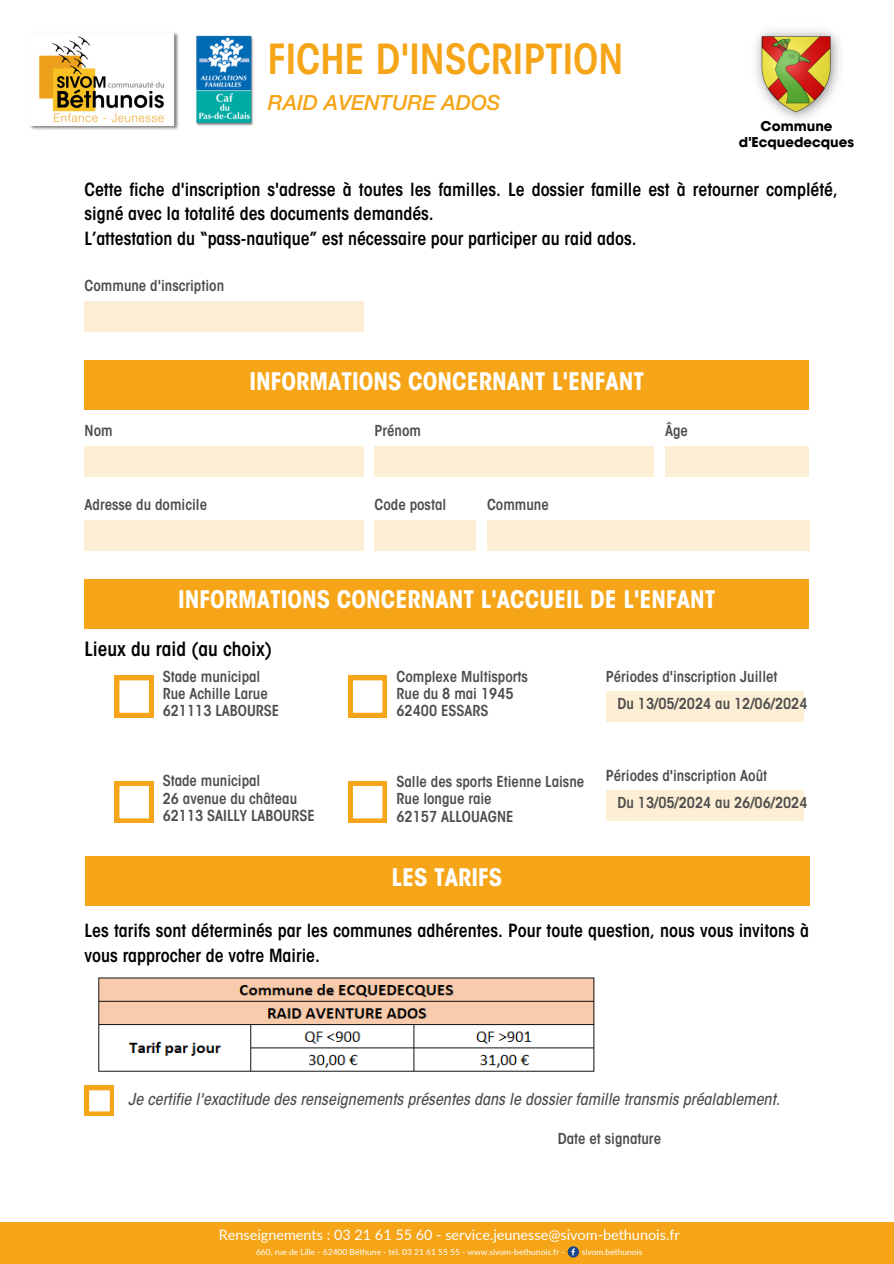
<style>
.page{position:relative;width:894px;height:1264px;background:#fff}
.page>*{position:absolute;margin:0;border:0;box-sizing:border-box;transform-origin:0 0}
.t1{font:600 condensed 41.1px "ITC Avant Garde Std";color:#f5a517}
.t2{font:700 condensed 24px "ITC Avant Garde Std";color:#fff}
.t3{font:italic 500 21px "Helvetica Neue Cyr";color:#f5a517}
.t4{font:600 condensed 19.5px "ITC Avant Garde Std";color:#000}
.t5{font:600 condensed 18px/24.8px "ITC Avant Garde Std";color:#000}
.t6{font:italic 500 condensed 16.35px "ITC Avant Garde Std";color:#4d4d4d}
.t7{font:600 condensed 15px "ITC Avant Garde Std";color:#4d4d4d}
.t8{font:14.4px "Lato";color:#fff}
.t9{font:700 13.5px/15.6px "ITC Avant Garde Std";color:#000;text-align:center}
.t10{font:8.4px "Lato";color:#fff}
</style>
<div class="page">
<img style="left:29px;top:32px;width:150px;height:98px">
<img style="left:196px;top:36px;width:57px;height:90px">
<div style="left:85px;top:579px;width:723px;height:49px;background:#f5a517"></div>
<div style="left:85px;top:301px;width:279px;height:31px;background:#fdefd6"></div>
<div style="left:0;top:1222px;width:893px;height:41px;background:#f5a517"></div>
<svg style="left:567px;top:1246px;width:11px;height:11px"></svg>
<div style="left:85px;top:360px;width:723px;height:49px;background:#f5a517"></div>
<div style="left:85px;top:446px;width:279px;height:31px;background:#fdefd6"></div>
<div style="left:374px;top:446px;width:279px;height:31px;background:#fdefd6"></div>
<div style="left:85px;top:520px;width:279px;height:31px;background:#fdefd6"></div>
<div style="left:665px;top:446px;width:143px;height:31px;background:#fdefd6"></div>
<div style="left:374px;top:520px;width:101px;height:31px;background:#fdefd6"></div>
<div style="left:487px;top:520px;width:321px;height:31px;background:#fdefd6"></div>
<svg style="left:115px;top:676px;width:38px;height:41px"></svg>
<div style="left:348px;top:676px;width:39px;height:41px;background:#f5a517"></div>
<svg style="left:352px;top:680px;width:31px;height:33px"></svg>
<svg style="left:115px;top:781px;width:38px;height:42px"></svg>
<div style="left:348px;top:781px;width:39px;height:42px;background:#f5a517"></div>
<svg style="left:352px;top:786px;width:31px;height:33px"></svg>
<div style="left:605px;top:691px;width:198px;height:31px;background:#fdefd6"></div>
<div style="left:605px;top:790px;width:198px;height:31px;background:#fdefd6"></div>
<div style="left:85px;top:856px;width:724px;height:49px;background:#f5a517"></div>
<svg style="left:85px;top:1085px;width:29px;height:30px"></svg>
<img style="left:755px;top:30px;width:85px;height:90px">
<img style="left:98px;top:977px;width:497px;height:95px">
<p class="t1" style="left:268px;top:44px;width:357px">FICHE D'INSCRIPTION</p>
<h2 class="t3" style="left:268px;top:95px;width:234px">RAID AVENTURE ADOS</h2>
<p class="t9" style="left:738px;top:120px;width:117px">Commune d'Ecquedecques</p>
<h5 class="t5" style="left:84px;top:179px;width:754px">Cette fiche d'inscription s'adresse à toutes les familles. Le dossier famille est à retourner complété, signé avec la totalité des documents demandés.<br>L’attestation du “pass-nautique” est nécessaire pour participer au raid ados.</h5>
<h1 class="t7" style="left:85px;top:280px;width:141px">Commune d'inscription</h1>
<p class="t2" style="left:249px;top:372px;width:396px">INFORMATIONS CONCERNANT L'ENFANT</p>
<p class="t7" style="left:85px;top:425px;width:30px">Nom</p>
<p class="t7" style="left:374px;top:425px;width:48px">Prénom</p>
<p class="t7" style="left:665px;top:425px;width:24px">Âge</p>
<h6 class="t7" style="left:85px;top:499px;width:124px">Adresse du domicile</h6>
<p class="t7" style="left:374px;top:499px;width:73px">Code postal</p>
<h6 class="t7" style="left:487px;top:499px;width:63px">Commune</h6>
<p class="t2" style="left:178px;top:590px;width:539px">INFORMATIONS CONCERNANT L'ACCUEIL DE L'ENFANT</p>
<h5 class="t4" style="left:85px;top:641px;width:189px">Lieux du raid (au choix)</h5>
<p class="t7" style="left:163px;top:670px;width:99px">Stade municipal</p>
<p class="t7" style="left:163px;top:687px;width:107px">Rue Achille Larue</p>
<p class="t7" style="left:163px;top:705px;width:118px">621113 LABOURSE</p>
<p class="t7" style="left:163px;top:775px;width:99px">Stade municipal</p>
<h6 class="t7" style="left:163px;top:792px;width:136px">26 avenue du château</h6>
<p class="t7" style="left:163px;top:809px;width:154px">62113 SAILLY LABOURSE</p>
<p class="t7" style="left:396px;top:670px;width:133px">Complexe Multisports</p>
<h6 class="t7" style="left:396px;top:687px;width:119px">Rue du 8 mai 1945</h6>
<p class="t7" style="left:396px;top:705px;width:93px">62400 ESSARS</p>
<h5 class="t7" style="left:396px;top:776px;width:189px">Salle des sports Etienne Laisne</h5>
<p class="t7" style="left:396px;top:793px;width:97px">Rue longue raie</p>
<h2 class="t7" style="left:396px;top:810px;width:118px">62157 ALLOUAGNE</h2>
<p class="t2" style="left:391px;top:867px;width:112px">LES TARIFS</p>
<p class="t7" style="left:605px;top:670px;width:173px">Périodes d'inscription Juillet</p>
<p class="t7" style="left:617px;top:698px;width:191px">Du 13/05/2024 au 12/06/2024</p>
<p class="t7" style="left:605px;top:769px;width:163px">Périodes d'inscription Août</p>
<p class="t7" style="left:617px;top:797px;width:191px">Du 13/05/2024 au 26/06/2024</p>
<p class="t5" style="left:85px;top:920px;width:725px">Les tarifs sont déterminés par les communes adhérentes. Pour toute question, nous vous invitons à vous rapprocher de votre Mairie.</p>
<p class="t6" style="left:128px;top:1092px;width:653px">Je certifie l'exactitude des renseignements présentes dans le dossier famille transmis préalablement.</p>
<p class="t7" style="left:557px;top:1133px;width:105px">Date et signature</p>
<p class="t8" style="left:219px;top:1225px;width:462px">Renseignements : 03 21 61 55 60 - service.jeunesse@sivom-bethunois.fr</p>
<h3 class="t10" style="left:256px;top:1247px;width:310px">660, rue de Lille - 62400 Béthune - tél. 03 21 61 55 55 - www.sivom-bethunois.fr -</h3>
<h3 class="t10" style="left:581px;top:1247px;width:62px">sivom.bethunois</h3>
</div>
